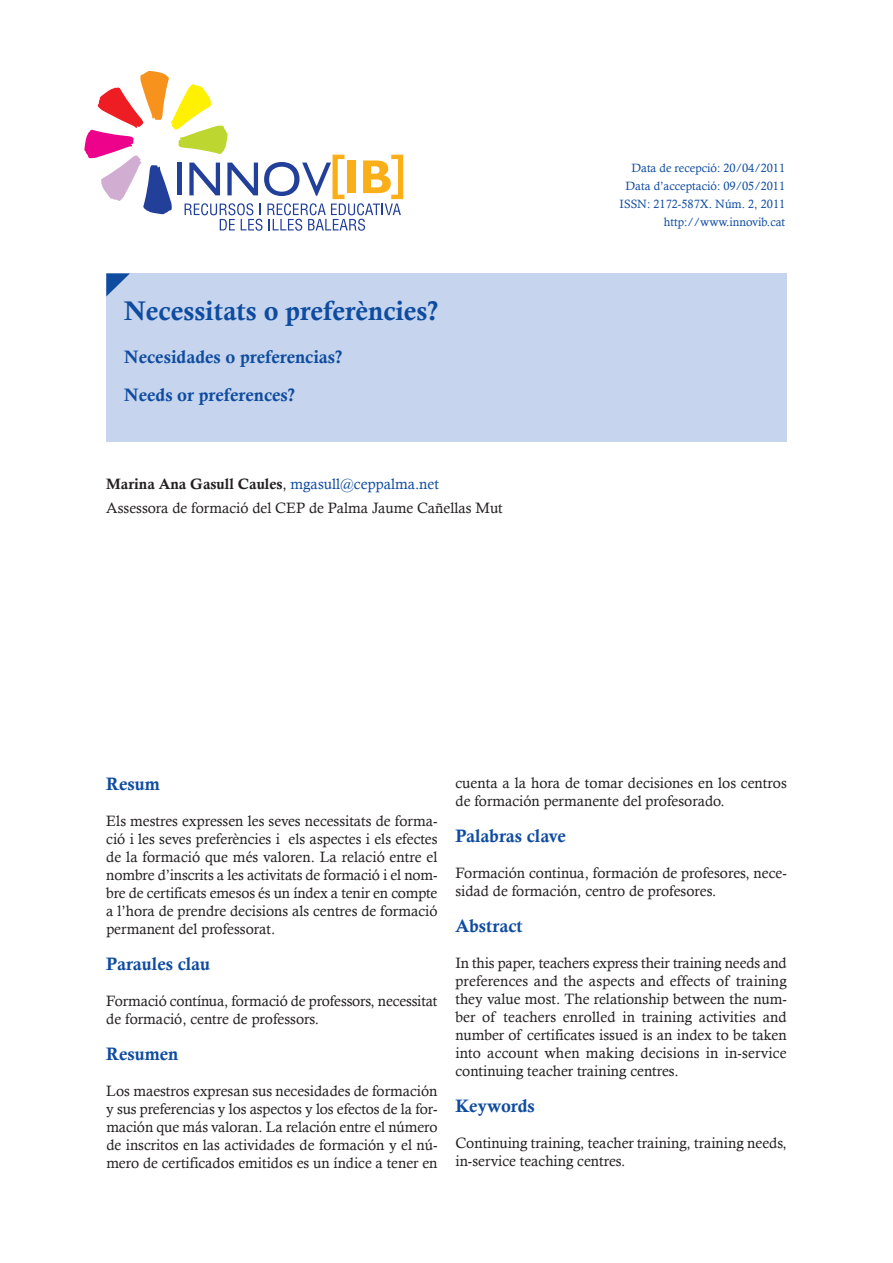
<style>
.page{position:relative;width:893px;height:1263px;background:#fff}
.page>*{position:absolute;margin:0;border:0;box-sizing:border-box;transform-origin:0 0}
.t1{font:27px "Calis MT Bol";color:#0f4ca0}
.t2{font:18px/38.5px "Calis MT Bol";color:#0f4ca0}
.t3{font:15px/18px "Calisto";color:#231f20}
.t4{font:15px "Calis MT Bol";color:#231f20}
.t5{font:12px/18px "Calisto";color:#0f4ca0;text-align:right}
.s1{font-family:"Calisto"}
.s2{font-family:"Calisto";color:#0f4ca0}
</style>
<div class="page">
<div style="left:106px;top:273px;width:681px;height:169px;background:#c6d5ed"></div>
<svg style="left:106px;top:273px;width:24px;height:23px"></svg>
<svg style="left:84px;top:71px;width:319px;height:160px"></svg>
<h1 class="t1" style="left:124px;top:299px;width:316px">Necessitats o preferències?</h1>
<p class="t2" style="left:124px;top:339px;width:220px">Necesidades o preferencias?<br>Needs or preferences?</p>
<p class="t4" style="left:106px;top:478px;width:334px">Marina Ana Gasull Caules<span class="s1">,</span> <span class="s2">mgasull@ceppalma.net</span></p>
<p class="t3" style="left:106px;top:499px;width:398px">Assessora de formació del CEP de Palma Jaume Cañellas Mut</p>
<p class="t5" style="left:620px;top:159px;width:167px">Data de recepció: 20/04/2011<br>Data d’acceptació: 09/05/2011<br>ISSN: 2172-587X. Núm. 2, 2011 http://www.innovib.cat</p>
<p class="t2" style="left:106px;top:767px;width:55px">Resum</p>
<p class="t3" style="left:106px;top:812px;width:333px;text-align:justify">Els mestres expressen les seves necessitats de forma&shy;ció i les seves preferències i els aspectes i els efectes de la formació que més valoren. La relació entre el nombre d’inscrits a les activitats de formació i el nom&shy;bre de certificats emesos és un índex a tenir en compte a l’hora de prendre decisions als centres de formació permanent del professorat.</p>
<p class="t2" style="left:106px;top:947px;width:105px">Paraules clau</p>
<p class="t3" style="left:106px;top:992px;width:333px">Formació contínua, formació de professors, necessitat de formació, centre de professors.</p>
<p class="t2" style="left:106px;top:1037px;width:74px">Resumen</p>
<p class="t3" style="left:106px;top:1082px;width:333px;text-align:justify">Los maestros expresan sus necesidades de formación y sus preferencias y los aspectos y los efectos de la for&shy;mación que más valoran. La relación entre el número de inscritos en las actividades de formación y el nú&shy;mero de certificados emitidos es un índice a tener en</p>
<p class="t3" style="left:455px;top:774px;width:333px">cuenta a la hora de tomar decisiones en los centros de formación permanente del profesorado.</p>
<p class="t2" style="left:455px;top:819px;width:112px">Palabras clave</p>
<p class="t3" style="left:455px;top:864px;width:333px">Formación continua, formación de profesores, nece&shy;sidad de formación, centro de profesores.</p>
<p class="t2" style="left:455px;top:909px;width:69px">Abstract</p>
<p class="t3" style="left:455px;top:954px;width:333px;text-align:justify">In this paper, teachers express their training needs and preferences and the aspects and effects of training they value most. The relationship between the num&shy;ber of teachers enrolled in training activities and number of certificates issued is an index to be taken into account when making decisions in in-service continuing teacher training centres.</p>
<p class="t2" style="left:455px;top:1089px;width:81px">Keywords</p>
<p class="t3" style="left:455px;top:1134px;width:333px">Continuing training, teacher training, training needs, in-service teaching centres.</p>
</div>
